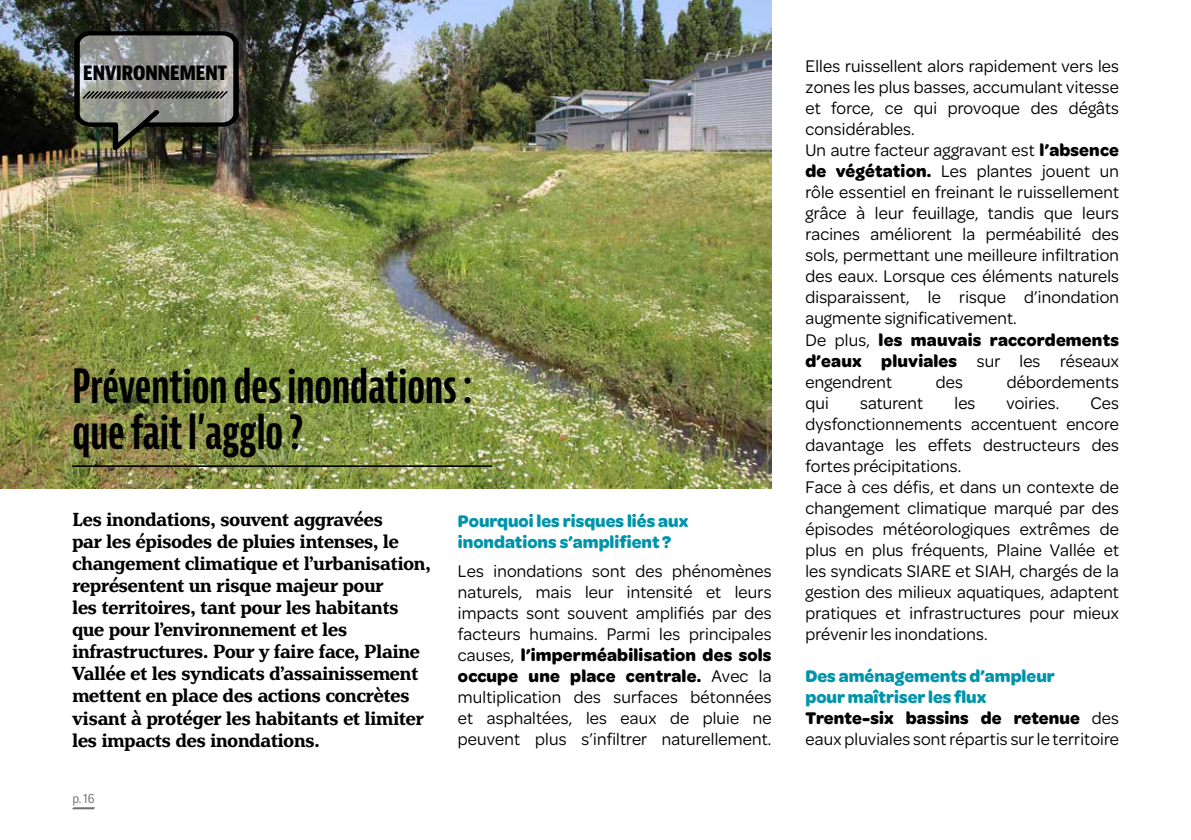
<style>
.page{position:relative;width:1191px;height:840px;background:#fff}
.page>*{position:absolute;margin:0;border:0;box-sizing:border-box;transform-origin:0 0}
.t1{font:700 extra-condensed 46px/46px "Bernina Sans";color:#000}
.t2{font:700 condensed 21px "Bernina Sans";letter-spacing:-.03em;color:#000}
.t3{font:700 20px/22px "Henriette";color:#000;scale:.95 1}
.t4{font:18px/21px "Omnes";letter-spacing:.01em;color:#000}
.t5{font:700 18px/21px "Omnes";color:#0094aa}
.t6{font:14px "Omnes Narrow";color:#706f6f}
.s1{font-weight:700}
.s2{color:#000}
.s3{font-weight:400;color:#000}
</style>
<div class="page">
<img style="left:0;top:0;width:771px;height:488px">
<img style="left:74px;top:31px;width:165px;height:119px">
<svg style="left:72px;top:465px;width:420px;height:1px"></svg>
<svg style="left:72px;top:807px;width:23px;height:2px"></svg>
<p class="t2" style="left:83px;top:59px;width:146px">ENVIRONNEMENT</p>
<h1 class="t1" style="left:72px;top:364px;width:401px">Prévention des inondations : que fait l’agglo ?</h1>
<p class="t3" style="left:72px;top:508px;width:379px">Les inondations, souvent aggravées<br>par les épisodes de pluies intenses, le changement climatique et l’urbanisation, représentent un risque majeur pour<br>les territoires, tant pour les habitants que pour l’environnement et les infrastructures. Pour y faire face, Plaine Vallée et les syndicats d’assainissement mettent en place des actions concrètes visant à protéger les habitants et limiter les impacts des inondations.</p>
<p class="t5" style="left:458px;top:508px;width:232px">Pourquoi les risques liés aux inondations s’amplifient ?</p>
<p class="t4" style="left:458px;top:559px;width:315px;text-align:justify">Les inondations sont des phénomènes naturels, mais leur intensité et leurs impacts sont souvent amplifiés par des facteurs humains. Parmi les principales causes, <span class="s1">l’imperméabilisation des sols occupe une place centrale.</span> Avec la multiplication des surfaces bétonnées et asphaltées, les eaux de pluie ne peuvent plus s’infiltrer naturellement.</p>
<p class="t6" style="left:72px;top:789px;width:24px">p. 16</p>
<p class="t4" style="left:805px;top:55px;width:315px">Elles ruissellent alors rapidement vers les zones les plus basses, accumulant vitesse et force, ce qui provoque des dégâts considérables.<br>Un autre facteur aggravant est <span class="s1">l’absence de végétation.</span> Les plantes jouent un rôle essentiel en freinant le ruissellement grâce à leur feuillage, tandis que leurs racines améliorent la perméabilité des sols, permettant une meilleure infiltration des eaux. Lorsque ces éléments naturels disparaissent, le risque d’inondation augmente significativement.<br>De plus, <span class="s1">les mauvais raccordements d’eaux pluviales</span> sur les réseaux engendrent</p>
<p class="t4" style="left:936px;top:370px;width:29px">des</p>
<p class="t4" style="left:1006px;top:370px;width:114px">débordements</p>
<p class="t4" style="left:805px;top:391px;width:25px">qui</p>
<p class="t4" style="left:860px;top:391px;width:64px">saturent</p>
<p class="t4" style="left:954px;top:391px;width:22px">les</p>
<p class="t4" style="left:1006px;top:391px;width:54px">voiries.</p>
<p class="t4" style="left:805px;top:391px;width:315px;text-indent:285px">Ces dysfonctionnements accentuent encore davantage les effets destructeurs des fortes précipitations.<br>Face à ces défis, et dans un contexte de changement climatique marqué par des épisodes météorologiques extrêmes de plus en plus fréquents, Plaine Vallée et les syndicats SIARE et SIAH, chargés de la gestion des milieux aquatiques, adaptent pratiques et infrastructures pour mieux prévenir les inondations.</p>
<p class="t5" style="left:805px;top:664px;width:315px">Des aménagements d’ampleur<br>pour maîtriser les flux<br><span class="s2">Trente-six bassins de retenue</span> <span class="s3">des eaux pluviales sont répartis sur le territoire</span></p>
</div>
